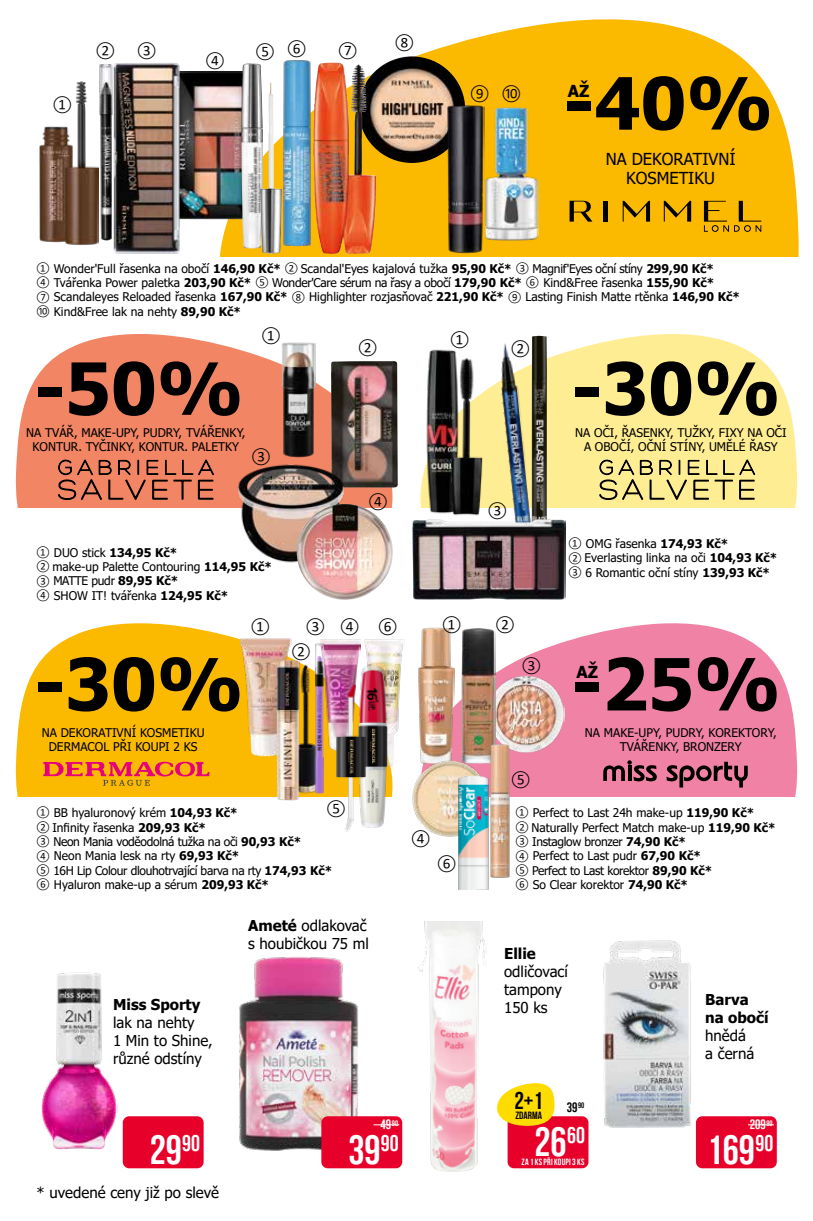
<style>
.page{position:relative;width:813px;height:1221px;background:#fff}
.page>*{position:absolute;margin:0;border:0;box-sizing:border-box;transform-origin:0 0}
.t1{font:700 72px "Tahoma";color:#000}
.t2{font:40.5px "Bebas Neue";color:#fff}
.t3{font:24px "Bebas Neue";color:#000}
.t4{font:16.5px/19.8px "Tahoma";color:#000;text-align:center}
.t5{font:700 16.5px "Tahoma";color:#000}
.t6{font:15px/18px "Tahoma";color:#000}
.t7{font:15px "Calibri";color:#000}
.t8{font:700 15px/18px "Tahoma";color:#000}
.t9{font:13.5px "Bebas Neue";color:#fff}
.t10{font:13.5px "Bebas Neue";color:#000}
.t11{font:12px/14.4px "Tahoma";color:#000;text-align:center}
.t12{font:12px/14.4px "Tahoma";letter-spacing:-.02em;color:#000}
.t13{font:10.5px "Bebas Neue";color:#000}
.t14{font:9px "Bebas Neue";letter-spacing:.02em;color:#fff}
.s1{font-family:"Calibri";font-size:10.5px}
.s2{font-weight:700}
</style>
<div class="page">
<svg style="left:454px;top:623px;width:344px;height:173px;background:#f194b1"></svg>
<svg style="left:420px;top:334px;width:378px;height:173px;background:#feefa1"></svg>
<svg style="left:205px;top:19px;width:594px;height:238px;fill:#fbb900"></svg>
<svg style="left:15px;top:623px;width:378px;height:173px;fill:#fbb900"></svg>
<svg style="left:15px;top:334px;width:383px;height:173px;fill:#f18564"></svg>
<svg style="left:43px;top:761px;width:166px;height:24px;background:#f18323"></svg>
<svg style="left:58px;top:459px;width:156px;height:41px;background:#c06a4f"></svg>
<svg style="left:599px;top:459px;width:155px;height:41px;background:#cbbc75"></svg>
<hr style="left:603px;top:201px;width:4px;height:20px;background:#000">
<svg style="left:622px;top:201px;width:27px;height:20px"></svg>
<svg style="left:663px;top:201px;width:27px;height:20px"></svg>
<svg style="left:569px;top:201px;width:23px;height:21px"></svg>
<svg style="left:703px;top:201px;width:58px;height:31px;background:#cc9600"></svg>
<svg style="left:603px;top:760px;width:53px;height:21px"></svg>
<svg style="left:666px;top:761px;width:81px;height:26px;background:#9e566c"></svg>
<hr style="left:812px;top:550px;width:1px;height:119px;background:#f8c4d2">
<img style="left:180px;top:71px;width:61px;height:148px">
<img style="left:495px;top:674px;width:69px;height:79px">
<img style="left:320px;top:638px;width:40px;height:113px">
<img style="left:330px;top:361px;width:67px;height:126px">
<img style="left:358px;top:56px;width:107px;height:107px;border-radius:53px">
<img style="left:113px;top:63px;width:67px;height:190px">
<img style="left:281px;top:341px;width:34px;height:113px">
<img style="left:239px;top:637px;width:52px;height:119px">
<img style="left:276px;top:659px;width:40px;height:141px">
<img style="left:41px;top:972px;width:77px;height:178px">
<img style="left:418px;top:627px;width:36px;height:133px">
<img style="left:461px;top:626px;width:34px;height:139px">
<img style="left:412px;top:760px;width:76px;height:77px">
<img style="left:489px;top:743px;width:21px;height:135px">
<img style="left:456px;top:775px;width:34px;height:115px">
<img style="left:314px;top:644px;width:11px;height:149px">
<img style="left:364px;top:638px;width:40px;height:129px">
<img style="left:232px;top:454px;width:117px;height:109px">
<img style="left:296px;top:504px;width:97px;height:96px;border-radius:48px">
<img style="left:484px;top:107px;width:54px;height:133px">
<img style="left:446px;top:105px;width:38px;height:148px">
<img style="left:313px;top:63px;width:63px;height:191px">
<img style="left:531px;top:336px;width:15px;height:182px">
<img style="left:496px;top:342px;width:36px;height:176px">
<img style="left:412px;top:518px;width:152px;height:81px">
<img style="left:282px;top:59px;width:29px;height:188px">
<img style="left:99px;top:64px;width:14px;height:176px">
<img style="left:239px;top:957px;width:120px;height:194px">
<img style="left:603px;top:940px;width:88px;height:188px">
<img style="left:39px;top:126px;width:24px;height:116px">
<img style="left:63px;top:81px;width:36px;height:164px">
<img style="left:241px;top:63px;width:22px;height:186px">
<img style="left:260px;top:94px;width:21px;height:160px">
<img style="left:422px;top:338px;width:40px;height:185px">
<img style="left:450px;top:340px;width:39px;height:185px">
<img style="left:357px;top:665px;width:30px;height:163px">
<img style="left:335px;top:675px;width:32px;height:157px">
<img style="left:417px;top:921px;width:69px;height:250px">
<div style="left:321px;top:1116px;width:81px;height:52px;background:#e7002a;border-radius:6px"></div>
<svg style="left:373px;top:1124px;width:26px;height:1px"></svg>
<div style="left:695px;top:1116px;width:81px;height:52px;background:#e7002a;border-radius:6px"></div>
<svg style="left:748px;top:1124px;width:25px;height:1px"></svg>
<div style="left:123px;top:1116px;width:80px;height:52px;background:#e7002a;border-radius:6px"></div>
<div style="left:507px;top:1116px;width:81px;height:52px;background:#e7002a;border-radius:6px"></div>
<svg style="left:497px;top:1083px;width:57px;height:42px"></svg>
<p class="t7" style="left:52px;top:95px;width:21px">①</p>
<p class="t7" style="left:95px;top:41px;width:21px">②</p>
<p class="t7" style="left:137px;top:41px;width:21px">③</p>
<p class="t7" style="left:205px;top:51px;width:21px">④</p>
<p class="t7" style="left:255px;top:42px;width:21px">⑤</p>
<p class="t7" style="left:286px;top:38px;width:21px">⑥</p>
<p class="t7" style="left:338px;top:41px;width:21px">⑦</p>
<p class="t7" style="left:394px;top:33px;width:21px">⑧</p>
<p class="t7" style="left:469px;top:84px;width:53px">⑨ ⑩</p>
<h1 class="t1" style="left:563px;top:53px;width:211px">-40%</h1>
<h3 class="t5" style="left:567px;top:79px;width:23px">AŽ</h3>
<h3 class="t4" style="left:605px;top:149px;width:131px">NA DEKORATIVNÍ<br>KOSMETIKU</h3>
<p class="t11" style="left:36px;top:262px;width:705px;text-align:left"><span class="s1">①</span> Wonder'Full řasenka na obočí <span class="s2">146,90 Kč*</span> <span class="s1">②</span> Scandal'Eyes kajalová tužka <span class="s2">95,90 Kč*</span> <span class="s1">③</span> Magnif'Eyes oční stíny <span class="s2">299,90 Kč*<br></span><span class="s1">④</span> Tvářenka Power paletka <span class="s2">203,90 Kč*</span> <span class="s1">⑤</span> Wonder'Care sérum na řasy a obočí <span class="s2">179,90 Kč*</span> <span class="s1">⑥</span> Kind&amp;Free řasenka <span class="s2">155,90 Kč*<br></span><span class="s1">⑦</span> Scandaleyes Reloaded řasenka <span class="s2">167,90 Kč*</span> <span class="s1">⑧</span> Highlighter rozjasňovač <span class="s2">221,90 Kč*</span> <span class="s1">⑨</span> Lasting Finish Matte rtěnka <span class="s2">146,90 Kč* </span><span class="s1">⑩</span> Kind&amp;Free lak na nehty <span class="s2">89,90 Kč*</span></p>
<h1 class="t1" style="left:34px;top:338px;width:211px">-50%</h1>
<p class="t7" style="left:261px;top:326px;width:21px">①</p>
<p class="t7" style="left:449px;top:329px;width:21px">①</p>
<p class="t7" style="left:358px;top:337px;width:21px">②</p>
<p class="t7" style="left:510px;top:338px;width:21px">②</p>
<h1 class="t1" style="left:571px;top:338px;width:211px">-30%</h1>
<p class="t11" style="left:26px;top:426px;width:221px">NA TVÁŘ, MAKE-UPY, PUDRY, TVÁŘENKY,<br>KONTUR. TYČINKY, KONTUR. PALETKY</p>
<p class="t11" style="left:575px;top:426px;width:213px">NA OČI, ŘASENKY, TUŽKY, FIXY NA OČI<br>A OBOČÍ, OČNÍ STÍNY, UMĚLÉ ŘASY</p>
<p class="t7" style="left:251px;top:446px;width:21px">③</p>
<p class="t7" style="left:368px;top:492px;width:21px">④</p>
<p class="t7" style="left:487px;top:501px;width:21px">③</p>
<p class="t11" style="left:36px;top:545px;width:237px;text-align:left"><span class="s1">①</span> DUO stick <span class="s2">134,95 Kč*<br></span><span class="s1">②</span> make-up Palette Contouring <span class="s2">114,95 Kč*<br></span><span class="s1">③</span> MATTE pudr <span class="s2">89,95 Kč*<br></span><span class="s1">④</span> SHOW IT! tvářenka <span class="s2">124,95 Kč*</span></p>
<p class="t11" style="left:568px;top:537px;width:211px;text-align:left"><span class="s1">①</span> OMG řasenka <span class="s2">174,93 Kč*<br></span><span class="s1">②</span> Everlasting linka na oči <span class="s2">104,93 Kč*<br></span><span class="s1">③</span> 6 Romantic oční stíny <span class="s2">139,93 Kč*</span></p>
<h1 class="t1" style="left:34px;top:633px;width:211px">-30%</h1>
<p class="t11" style="left:42px;top:725px;width:164px">NA DEKORATIVNÍ KOSMETIKU<br>DERMACOL PŘI KOUPI 2 KS</p>
<p class="t7" style="left:250px;top:616px;width:21px">①</p>
<p class="t7" style="left:442px;top:614px;width:21px">①</p>
<p class="t7" style="left:305px;top:616px;width:21px">③</p>
<p class="t7" style="left:339px;top:616px;width:21px">④</p>
<p class="t7" style="left:377px;top:616px;width:21px">⑥</p>
<p class="t7" style="left:291px;top:641px;width:21px">②</p>
<p class="t7" style="left:495px;top:614px;width:21px">②</p>
<p class="t7" style="left:521px;top:655px;width:21px">③</p>
<p class="t7" style="left:510px;top:769px;width:21px">⑤</p>
<h1 class="t1" style="left:571px;top:633px;width:211px">-25%</h1>
<h3 class="t5" style="left:576px;top:660px;width:23px">AŽ</h3>
<p class="t11" style="left:584px;top:725px;width:193px">NA MAKE-UPY, PUDRY, KOREKTORY,<br>TVÁŘENKY, BRONZERY</p>
<p class="t7" style="left:326px;top:798px;width:21px">⑤</p>
<p class="t12" style="left:36px;top:806px;width:297px"><span class="s1">①</span> BB hyaluronový krém <span class="s2">104,93 Kč*<br></span><span class="s1">②</span> Infinity řasenka <span class="s2">209,93 Kč*<br></span><span class="s1">③</span> Neon Mania voděodolná tužka na oči <span class="s2">90,93 Kč*<br></span><span class="s1">④</span> Neon Mania lesk na rty <span class="s2">69,93 Kč*<br></span><span class="s1">⑤</span> 16H Lip Colour dlouhotrvající barva na rty <span class="s2">174,93 Kč* </span><span class="s1">⑥</span> Hyaluron make-up a sérum <span class="s2">209,93 Kč*</span></p>
<p class="t11" style="left:515px;top:806px;width:262px;text-align:left"><span class="s1">①</span> Perfect to Last 24h make-up <span class="s2">119,90 Kč*<br></span><span class="s1">②</span> Naturally Perfect Match make-up <span class="s2">119,90 Kč* </span><span class="s1">③</span> Instaglow bronzer <span class="s2">74,90 Kč*<br></span><span class="s1">④</span> Perfect to Last pudr <span class="s2">67,90 Kč*<br></span><span class="s1">⑤</span> Perfect to Last korektor <span class="s2">89,90 Kč*<br></span><span class="s1">⑥</span> So Clear korektor <span class="s2">74,90 Kč*</span></p>
<p class="t7" style="left:410px;top:828px;width:21px">④</p>
<p class="t7" style="left:436px;top:853px;width:21px">⑥</p>
<p class="t8" style="left:113px;top:996px;width:89px">Miss Sporty</p>
<p class="t6" style="left:113px;top:1014px;width:101px">lak na nehty<br>1 Min to Shine, různé odstíny</p>
<p class="t6" style="left:248px;top:917px;width:122px"><span class="s2">Ameté</span> odlakovač s houbičkou 75 ml</p>
<p class="t8" style="left:504px;top:945px;width:33px">Ellie</p>
<p class="t6" style="left:504px;top:963px;width:65px">odličovací tampony<br>150 ks</p>
<h3 class="t3" style="left:514px;top:1087px;width:30px">2+1</h3>
<p class="t13" style="left:515px;top:1109px;width:28px">ZDARMA</p>
<p class="t10" style="left:566px;top:1099px;width:19px">39 <sup>90</sup></p>
<p class="t9" style="left:380px;top:1117px;width:19px">49 <sup>90</sup></p>
<h2 class="t2" style="left:150px;top:1127px;width:52px">29<sup>90</sup></h2>
<h2 class="t2" style="left:534px;top:1119px;width:52px">26<sup>60</sup></h2>
<h2 class="t2" style="left:348px;top:1127px;width:52px">39<sup>90</sup></h2>
<p class="t14" style="left:521px;top:1156px;width:64px">ZA 1 KS PŘI KOUPI 3 KS</p>
<p class="t6" style="left:37px;top:1184px;width:184px">* uvedené ceny již po slevě</p>
<p class="t8" style="left:704px;top:991px;width:65px">Barva na obočí</p>
<p class="t6" style="left:704px;top:1027px;width:51px">hnědá a černá</p>
<p class="t9" style="left:749px;top:1117px;width:24px">209 <sup>90</sup></p>
<h2 class="t2" style="left:706px;top:1127px;width:68px">169<sup>90</sup></h2>
</div>
